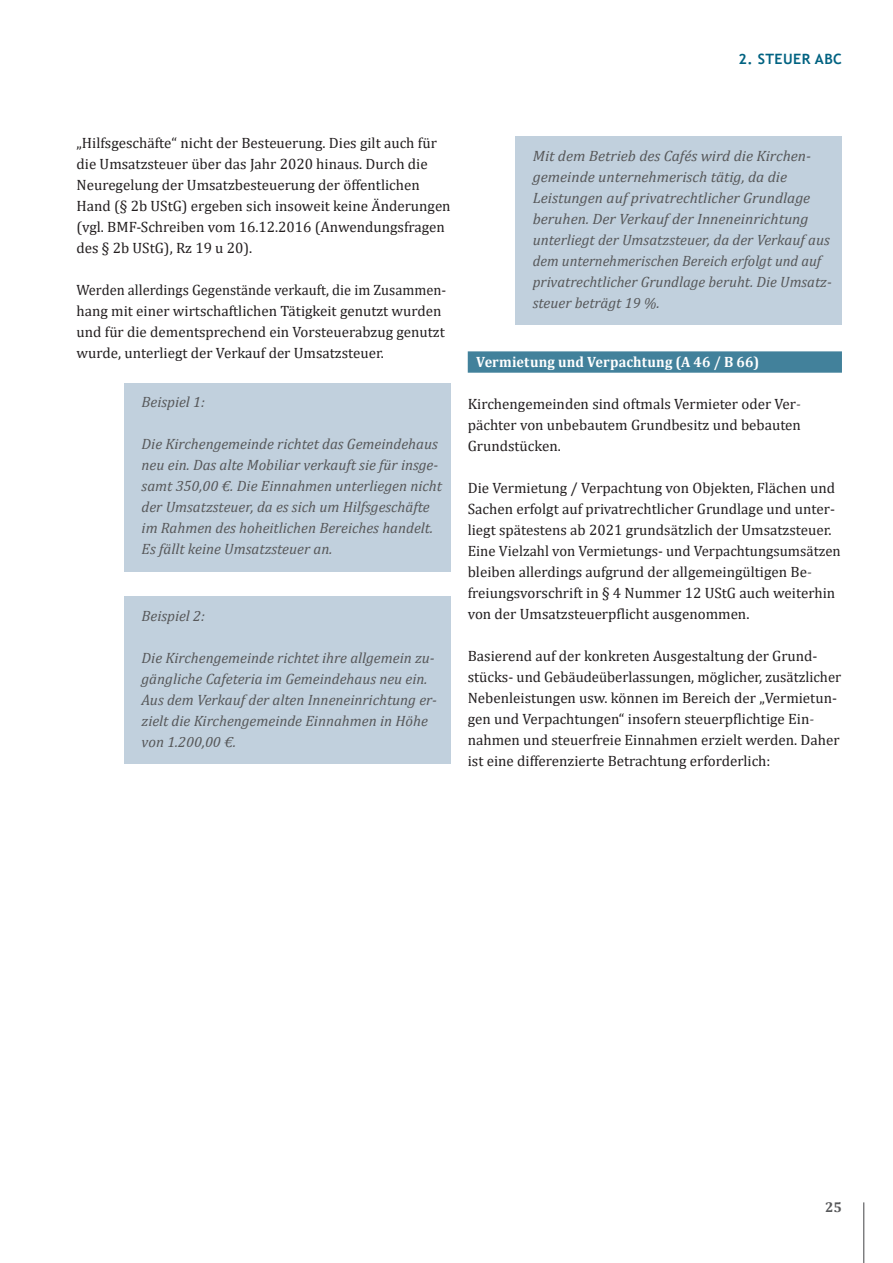
<style>
.page{position:relative;width:893px;height:1263px;background:#fff}
.page>*{position:absolute;margin:0;border:0;box-sizing:border-box;transform-origin:0 0}
.Regulär{font:15px/21px "Cambria";color:#231f20}
.Regulär-2{font:italic 15px/21px "Cambria";color:#57585a}
.Regulär-3{font:15px/21px "Cambria";color:#231f20;scale:.96 1}
.ZwTitel{font:700 15px "Cambria";letter-spacing:.015em;color:#fff;scale:.95 1}
.t1{font:700 14.25px "Trebuchet MS";letter-spacing:.03em;color:#006281}
.t2{font:700 14.25px "Cambria";color:#57585a}
</style>
<div class="page">
<hr style="left:863px;top:1202px;width:1px;height:61px;background:#57585a">
<div style="left:125px;top:383px;width:326px;height:188px;background:#c1d0dd"></div>
<div style="left:125px;top:597px;width:326px;height:167px;background:#c1d0dd"></div>
<div style="left:468px;top:351px;width:374px;height:22px;background:#42819b"></div>
<div style="left:516px;top:136px;width:326px;height:188px;background:#c1d0dd"></div>
<p class="t1" style="left:739px;top:50px;width:105px">2. STEUER ABC</p>
<p class="Regulär" style="left:77px;top:132px;width:376px">„Hilfsgeschäfte“ nicht der Besteuerung. Dies gilt auch für die Umsatzsteuer über das Jahr 2020 hinaus. Durch die Neuregelung der Umsatzbesteuerung der öffentlichen Hand (§ 2b UStG) ergeben sich insoweit keine Änderungen (vgl. BMF-Schreiben vom 16.12.2016 (Anwendungsfragen des § 2b UStG), Rz 19 u 20).</p>
<p class="Regulär-3" style="left:77px;top:279px;width:387px">Werden allerdings Gegenstände verkauft, die im Zusammen&shy;hang mit einer wirtschaftlichen Tätigkeit genutzt wurden und für die dementsprechend ein Vorsteuerabzug genutzt wurde, unterliegt der Verkauf der Umsatzsteuer.</p>
<p class="Regulär-2" style="left:142px;top:391px;width:65px">Beispiel 1:</p>
<p class="Regulär-2" style="left:142px;top:433px;width:302px">Die Kirchengemeinde richtet das Gemeindehaus neu ein. Das alte Mobiliar verkauft sie für insge&shy;samt 350,00 €. Die Einnahmen unterliegen nicht der Umsatzsteuer, da es sich um Hilfsgeschäfte im Rahmen des hoheitlichen Bereiches handelt.<br>Es fällt keine Umsatzsteuer an.</p>
<p class="Regulär-2" style="left:142px;top:605px;width:65px">Beispiel 2:</p>
<p class="Regulär-2" style="left:142px;top:647px;width:297px">Die Kirchengemeinde richtet ihre allgemein zu&shy;gängliche Cafeteria im Gemeindehaus neu ein.<br>Aus dem Verkauf der alten Inneneinrichtung er&shy;zielt die Kirchengemeinde Einnahmen in Höhe von 1.200,00 €.</p>
<p class="Regulär-2" style="left:533px;top:144px;width:300px">Mit dem Betrieb des Cafés wird die Kirchen&shy;gemeinde unternehmerisch tätig, da die Leistungen auf privatrechtlicher Grundlage beruhen. Der Verkauf der Inneneinrichtung unterliegt der Umsatzsteuer, da der Verkauf aus dem unternehmerischen Bereich erfolgt und auf privatrechtlicher Grundlage beruht. Die Umsatz&shy;steuer beträgt 19 %.</p>
<p class="ZwTitel" style="left:476px;top:351px;width:299px">Vermietung und Verpachtung (A 46 / B 66)</p>
<p class="Regulär" style="left:468px;top:393px;width:335px;text-align:justify">Kirchengemeinden sind oftmals Vermieter oder Ver&shy;pächter von unbebautem Grundbesitz und bebauten Grundstücken.</p>
<p class="Regulär" style="left:468px;top:477px;width:374px">Die Vermietung / Verpachtung von Objekten, Flächen und Sachen erfolgt auf privatrechtlicher Grundlage und unter&shy;liegt spätestens ab 2021 grundsätzlich der Umsatzsteuer.<br>Eine Vielzahl von Vermietungs- und Verpachtungsumsätzen bleiben allerdings aufgrund der allgemeingültigen Be&shy;freiungsvorschrift in § 4 Nummer 12 UStG auch weiterhin von der Umsatzsteuerpflicht ausgenommen.</p>
<p class="Regulär" style="left:468px;top:645px;width:375px">Basierend auf der konkreten Ausgestaltung der Grund&shy;stücks- und Gebäudeüberlassungen, möglicher, zusätzlicher Nebenleistungen usw. können im Bereich der „Vermietun&shy;gen und Verpachtungen“ insofern steuerpflichtige Ein&shy;nahmen und steuerfreie Einnahmen erzielt werden. Daher ist eine differenzierte Betrachtung erforderlich:</p>
<p class="t2" style="left:825px;top:1197px;width:18px">25</p>
</div>
